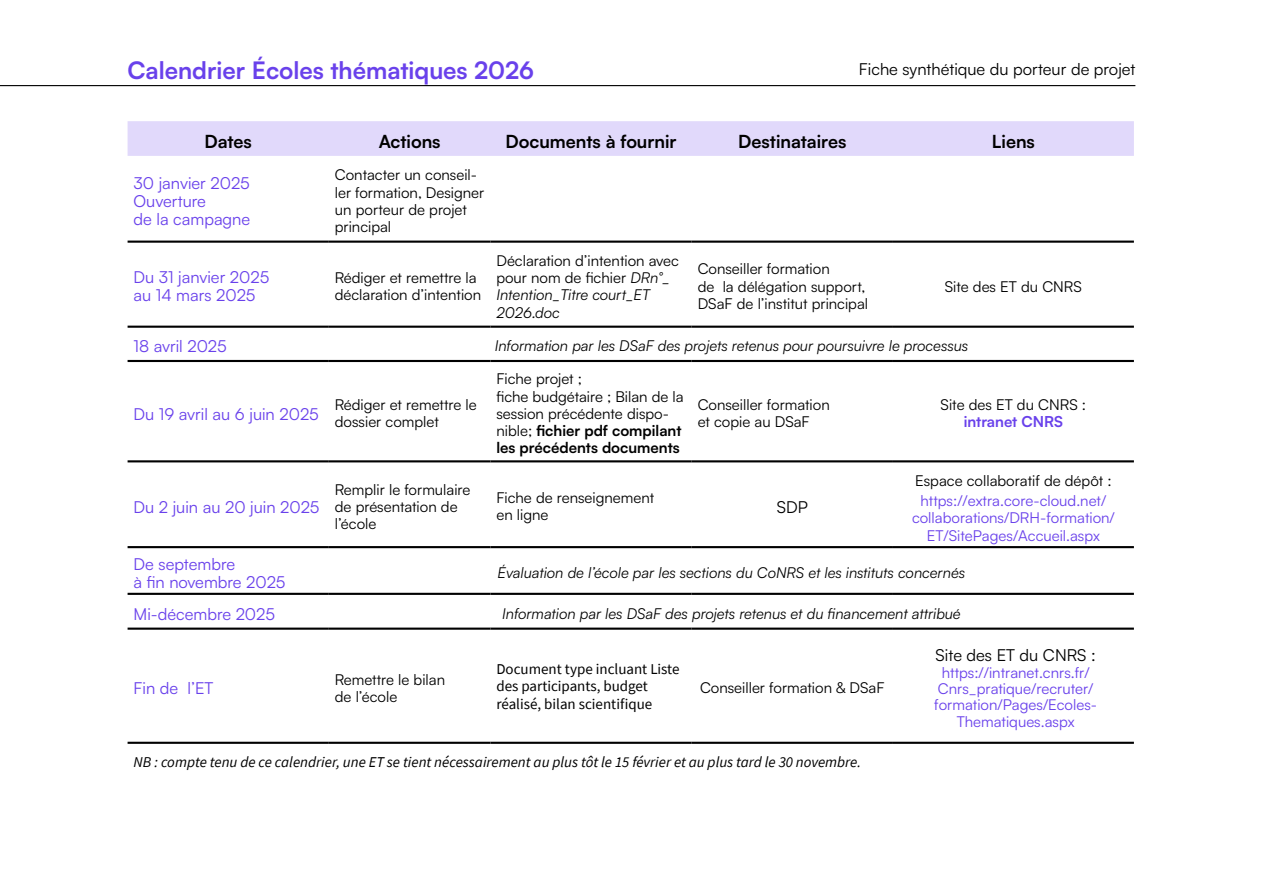
<style>
.page{position:relative;width:1263px;height:893px;background:#fff}
.page>*{position:absolute;margin:0;border:0;box-sizing:border-box;transform-origin:0 0}
.t1{font:700 24px "Satoshi";color:#6941eb}
.t2{font:700 18px "Satoshi";color:#000}
.t3{font:16.5px/18px "Satoshi";color:#6941eb}
.t4{font:16.5px "Satoshi";color:#000}
.t5{font:15px/17.2px "Satoshi";color:#000}
.t6{font:italic 15px "Satoshi";color:#000}
.t7{font:15px/16.4px "Satoshi";color:#6941eb;text-align:center}
.t8{font:italic 15px "Source Sans Pro";color:#000}
.t9{font:15px/17.2px "Source Sans Pro";color:#000}
.t10{font:700 15px "Satoshi";color:#6941eb}
.s1{font-style:italic}
.s2{font-weight:700}
</style>
<div class="page">
<hr style="left:0;top:85px;width:1135px;height:1px;background:#000">
<div style="left:128px;top:121px;width:1006px;height:35px;background:#e1d9fb"></div>
<hr style="left:128px;top:241px;width:201px;height:2px;background:#000">
<hr style="left:329px;top:241px;width:161px;height:2px;background:#000">
<hr style="left:490px;top:241px;width:202px;height:2px;background:#000">
<hr style="left:692px;top:241px;width:201px;height:2px;background:#000">
<hr style="left:893px;top:241px;width:241px;height:2px;background:#000">
<hr style="left:128px;top:326px;width:201px;height:2px;background:#000">
<hr style="left:329px;top:326px;width:161px;height:2px;background:#000">
<hr style="left:490px;top:326px;width:202px;height:2px;background:#000">
<hr style="left:692px;top:326px;width:201px;height:2px;background:#000">
<hr style="left:893px;top:326px;width:241px;height:2px;background:#000">
<hr style="left:128px;top:360px;width:201px;height:2px;background:#000">
<hr style="left:128px;top:460px;width:201px;height:2px;background:#000">
<hr style="left:329px;top:360px;width:161px;height:2px;background:#000">
<hr style="left:490px;top:360px;width:202px;height:2px;background:#000">
<hr style="left:692px;top:360px;width:201px;height:2px;background:#000">
<hr style="left:893px;top:360px;width:241px;height:2px;background:#000">
<hr style="left:329px;top:460px;width:161px;height:2px;background:#000">
<hr style="left:490px;top:460px;width:202px;height:2px;background:#000">
<hr style="left:692px;top:460px;width:201px;height:2px;background:#000">
<hr style="left:893px;top:460px;width:241px;height:2px;background:#000">
<hr style="left:128px;top:546px;width:201px;height:2px;background:#000">
<hr style="left:329px;top:546px;width:161px;height:2px;background:#000">
<hr style="left:490px;top:546px;width:202px;height:2px;background:#000">
<hr style="left:692px;top:546px;width:201px;height:2px;background:#000">
<hr style="left:893px;top:546px;width:241px;height:2px;background:#000">
<hr style="left:128px;top:593px;width:201px;height:2px;background:#000">
<hr style="left:329px;top:593px;width:161px;height:2px;background:#000">
<hr style="left:490px;top:593px;width:202px;height:2px;background:#000">
<hr style="left:692px;top:593px;width:201px;height:2px;background:#000">
<hr style="left:893px;top:593px;width:241px;height:2px;background:#000">
<hr style="left:128px;top:628px;width:201px;height:2px;background:#000">
<hr style="left:329px;top:628px;width:161px;height:2px;background:#000">
<hr style="left:490px;top:628px;width:202px;height:2px;background:#000">
<hr style="left:692px;top:628px;width:201px;height:2px;background:#000">
<hr style="left:893px;top:628px;width:241px;height:2px;background:#000">
<hr style="left:128px;top:742px;width:201px;height:2px;background:#000">
<hr style="left:329px;top:742px;width:161px;height:2px;background:#000">
<hr style="left:490px;top:742px;width:202px;height:2px;background:#000">
<hr style="left:692px;top:742px;width:201px;height:2px;background:#000">
<hr style="left:893px;top:742px;width:241px;height:2px;background:#000">
<h1 class="t1" style="left:128px;top:53px;width:408px">Calendrier Écoles thématiques 2026</h1>
<p class="t4" style="left:859px;top:58px;width:278px">Fiche synthétique du porteur de projet</p>
<p class="t2" style="left:204px;top:128px;width:49px">Dates</p>
<p class="t2" style="left:379px;top:128px;width:63px">Actions</p>
<p class="t2" style="left:505px;top:128px;width:173px">Documents à fournir</p>
<p class="t2" style="left:738px;top:128px;width:110px">Destinataires</p>
<p class="t2" style="left:992px;top:128px;width:45px">Liens</p>
<p class="t3" style="left:134px;top:173px;width:118px">30 janvier 2025<br>Ouverture<br>de la campagne</p>
<p class="t5" style="left:335px;top:166px;width:151px">Contacter un conseil&shy;ler formation, Designer un porteur de projet principal</p>
<p class="t3" style="left:134px;top:268px;width:137px">Du 31 janvier 2025 au 14 mars 2025</p>
<p class="t5" style="left:335px;top:268px;width:148px">Rédiger et remettre la déclaration d’intention</p>
<p class="t5" style="left:496px;top:251px;width:184px">Déclaration d’intention avec pour nom de fichier <span class="s1">DRn°_<br>Intention_Titre court_ET<br>2026.doc</span></p>
<p class="t5" style="left:698px;top:260px;width:172px">Conseiller formation<br>de la délégation support,<br>DSaF de l’institut principal</p>
<p class="t5" style="left:945px;top:277px;width:139px">Site des ET du CNRS</p>
<p class="t3" style="left:134px;top:337px;width:95px">18 avril 2025</p>
<p class="t6" style="left:495px;top:336px;width:475px">Information par les DSaF des projets retenus pour poursuivre le processus</p>
<p class="t3" style="left:134px;top:404px;width:187px">Du 19 avril au 6 juin 2025</p>
<p class="t5" style="left:335px;top:395px;width:143px">Rédiger et remettre le dossier complet</p>
<p class="t5" style="left:496px;top:370px;width:189px">Fiche projet ;<br>fiche budgétaire ; Bilan de la session précédente dispo&shy;nible; <span class="s2">fichier pdf compilant les précédents documents</span></p>
<p class="t5" style="left:698px;top:395px;width:134px">Conseiller formation et copie au DSaF</p>
<p class="t5" style="left:941px;top:395px;width:147px">Site des ET du CNRS :</p>
<p class="t10" style="left:964px;top:411px;width:101px">intranet CNRS</p>
<p class="t3" style="left:134px;top:497px;width:187px">Du 2 juin au 20 juin 2025</p>
<p class="t5" style="left:335px;top:480px;width:137px">Remplir le formulaire de présentation de l’école</p>
<p class="t5" style="left:496px;top:489px;width:159px">Fiche de renseignement en ligne</p>
<p class="t4" style="left:777px;top:496px;width:33px">SDP</p>
<p class="t5" style="left:915px;top:471px;width:198px">Espace collaboratif de dépôt :</p>
<p class="t7" style="left:912px;top:491px;width:204px;line-height:17.2px">https://extra.core-cloud.net/ collaborations/DRH-formation/<br>ET/SitePages/Accueil.aspx</p>
<p class="t3" style="left:134px;top:554px;width:153px">De septembre<br>à fin novembre 2025</p>
<p class="t6" style="left:498px;top:563px;width:469px">Évaluation de l’école par les sections du CoNRS et les instituts concernés</p>
<p class="t3" style="left:134px;top:604px;width:143px">Mi-décembre 2025</p>
<p class="t6" style="left:502px;top:603px;width:460px">Information par les DSaF des projets retenus et du financement attribué</p>
<p class="t3" style="left:134px;top:678px;width:81px">Fin de l’ET</p>
<p class="t5" style="left:335px;top:670px;width:112px">Remettre le bilan de l’école</p>
<p class="t9" style="left:496px;top:660px;width:185px">Document type incluant Liste des participants, budget réalisé, bilan scientifique</p>
<p class="t5" style="left:700px;top:679px;width:186px">Conseiller formation &amp; DSaF</p>
<p class="t8" style="left:134px;top:753px;width:729px">NB : compte tenu de ce calendrier, une ET se tient nécessairement au plus tôt le 15 février et au plus tard le 30 novembre.</p>
<p class="t4" style="left:936px;top:644px;width:162px">Site des ET du CNRS :</p>
<p class="t7" style="left:934px;top:663px;width:164px">https://intranet.cnrs.fr/<br>Cnrs_pratique/recruter/ formation/Pages/Ecoles-<br>Thematiques.aspx</p>
</div>
